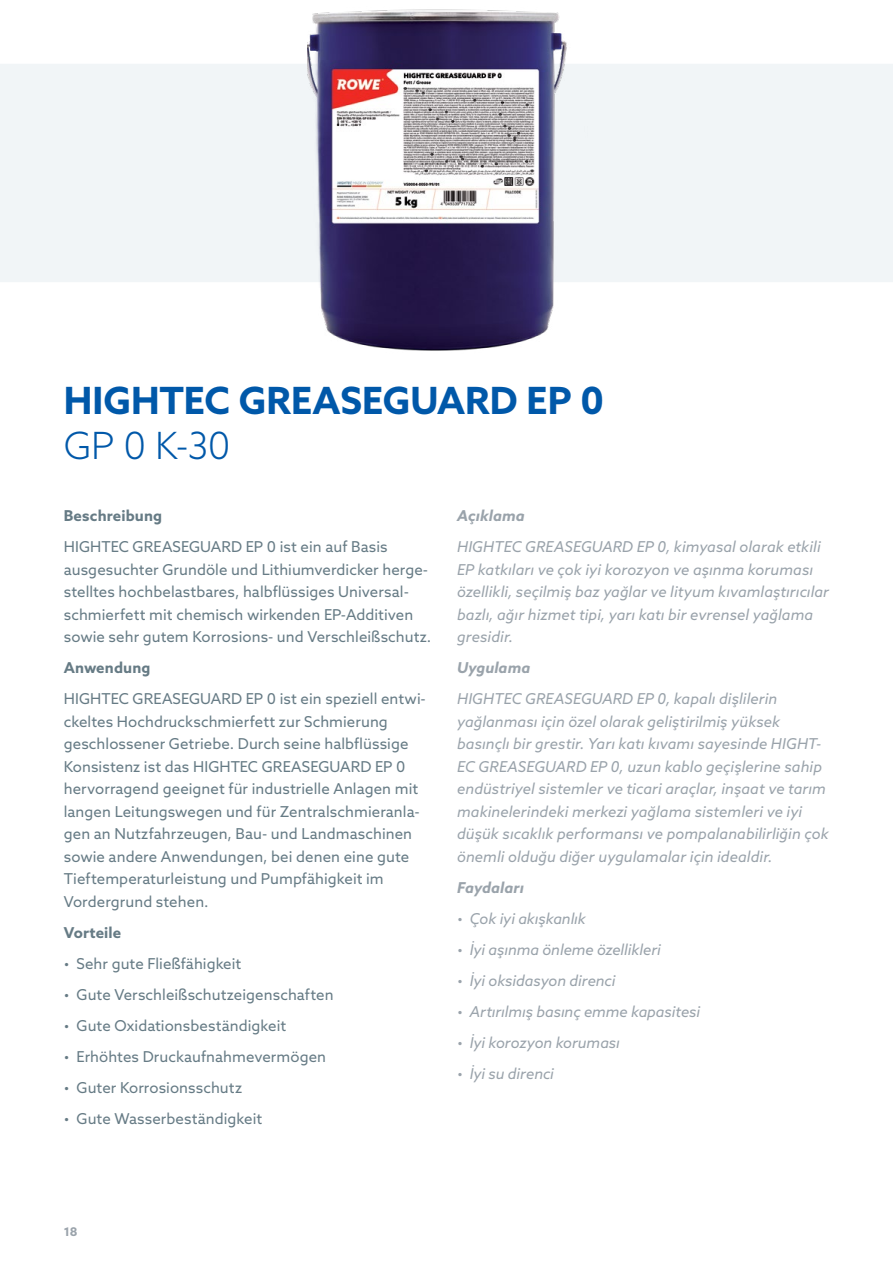
<style>
.page{position:relative;width:893px;height:1263px;background:#fff}
.page>*{position:absolute;margin:0;border:0;box-sizing:border-box;transform-origin:0 0}
.t1{font:700 37.5px "Azo Sans";color:#0058a9}
.t2{font:300 37.5px "Azo Sans";color:#0058a9}
.t3{font:15px/22.5px "Azo Sans";letter-spacing:.005em;color:#667b85}
.t4{font:italic 15px/22.5px "Azo Sans";color:#9aa3ab}
.t5{font:700 15px "Azo Sans";letter-spacing:.01em;color:#667b85}
.t6{font:italic 700 15px "Azo Sans";letter-spacing:.005em;color:#9aa3ab}
.t7{font:700 12px "Azo Sans";color:#9aa3ab}
</style>
<div class="page">
<div style="left:0;top:64px;width:893px;height:218px;background:#f1f5f7"></div>
<img style="left:308px;top:9px;width:259px;height:342px">
<h1 class="t1" style="left:64px;top:376px;width:542px">HIGHTEC GREASEGUARD EP 0</h1>
<h1 class="t2" style="left:64px;top:421px;width:168px">GP 0 K-30</h1>
<p class="t5" style="left:64px;top:506px;width:100px">Beschreibung</p>
<p class="t3" style="left:64px;top:535px;width:369px">HIGHTEC GREASEGUARD EP 0 ist ein auf Basis ausgesuchter Grundöle und Lithiumverdicker herge&shy;stelltes hochbelastbares, halbflüssiges Universal&shy;schmierfett mit chemisch wirkenden EP-Additiven sowie sehr gutem Korrosions- und Verschleißschutz.</p>
<p class="t5" style="left:64px;top:658px;width:88px">Anwendung</p>
<p class="t3" style="left:64px;top:687px;width:364px">HIGHTEC GREASEGUARD EP 0 ist ein speziell entwi&shy;ckeltes Hochdruckschmierfett zur Schmierung geschlossener Getriebe. Durch seine halbflüssige Konsistenz ist das HIGHTEC GREASEGUARD EP 0 hervorragend geeignet für industrielle Anlagen mit langen Leitungswegen und für Zentralschmieranla&shy;gen an Nutzfahrzeugen, Bau- und Landmaschinen sowie andere Anwendungen, bei denen eine gute Tieftemperaturleistung und Pumpfähigkeit im Vordergrund stehen.</p>
<p class="t5" style="left:64px;top:922px;width:59px">Vorteile</p>
<p class="t3" style="left:64px;top:952px;width:179px">• Sehr gute Fließfähigkeit</p>
<p class="t3" style="left:64px;top:983px;width:271px">• Gute Verschleißschutzeigenschaften</p>
<p class="t3" style="left:64px;top:1014px;width:224px">• Gute Oxidationsbeständigkeit</p>
<p class="t3" style="left:64px;top:1045px;width:264px">• Erhöhtes Druckaufnahmevermögen</p>
<p class="t3" style="left:64px;top:1076px;width:180px">• Guter Korrosionsschutz</p>
<p class="t3" style="left:64px;top:1107px;width:200px">• Gute Wasserbeständigkeit</p>
<p class="t6" style="left:457px;top:506px;width:69px">Açıklama</p>
<p class="t4" style="left:457px;top:535px;width:374px">HIGHTEC GREASEGUARD EP 0, kimyasal olarak etkili EP katkıları ve çok iyi korozyon ve aşınma koruması özellikli, seçilmiş baz yağlar ve lityum kıvamlaştırıcılar bazlı, ağır hizmet tipi, yarı katı bir evrensel yağlama gresidir.</p>
<p class="t6" style="left:457px;top:658px;width:75px">Uygulama</p>
<p class="t4" style="left:457px;top:687px;width:373px">HIGHTEC GREASEGUARD EP 0, kapalı dişlilerin yağlanması için özel olarak geliştirilmiş yüksek basınçlı bir grestir. Yarı katı kıvamı sayesinde HIGHT-EC GREASEGUARD EP 0, uzun kablo geçişlerine sahip endüstriyel sistemler ve ticari araçlar, inşaat ve tarım makinelerindeki merkezi yağlama sistemleri ve iyi düşük sıcaklık performansı ve pompalanabilirliğin çok önemli olduğu diğer uygulamalar için idealdir.</p>
<p class="t6" style="left:457px;top:877px;width:68px">Faydaları</p>
<p class="t4" style="left:457px;top:907px;width:130px">• Çok iyi akışkanlık</p>
<p class="t4" style="left:457px;top:938px;width:205px">• İyi aşınma önleme özellikleri</p>
<p class="t4" style="left:457px;top:969px;width:160px">• İyi oksidasyon direnci</p>
<p class="t4" style="left:457px;top:1000px;width:245px">• Artırılmış basınç emme kapasitesi</p>
<p class="t4" style="left:457px;top:1031px;width:164px">• İyi korozyon koruması</p>
<p class="t4" style="left:457px;top:1062px;width:98px">• İyi su direnci</p>
<p class="t7" style="left:64px;top:1223px;width:15px">18</p>
</div>
